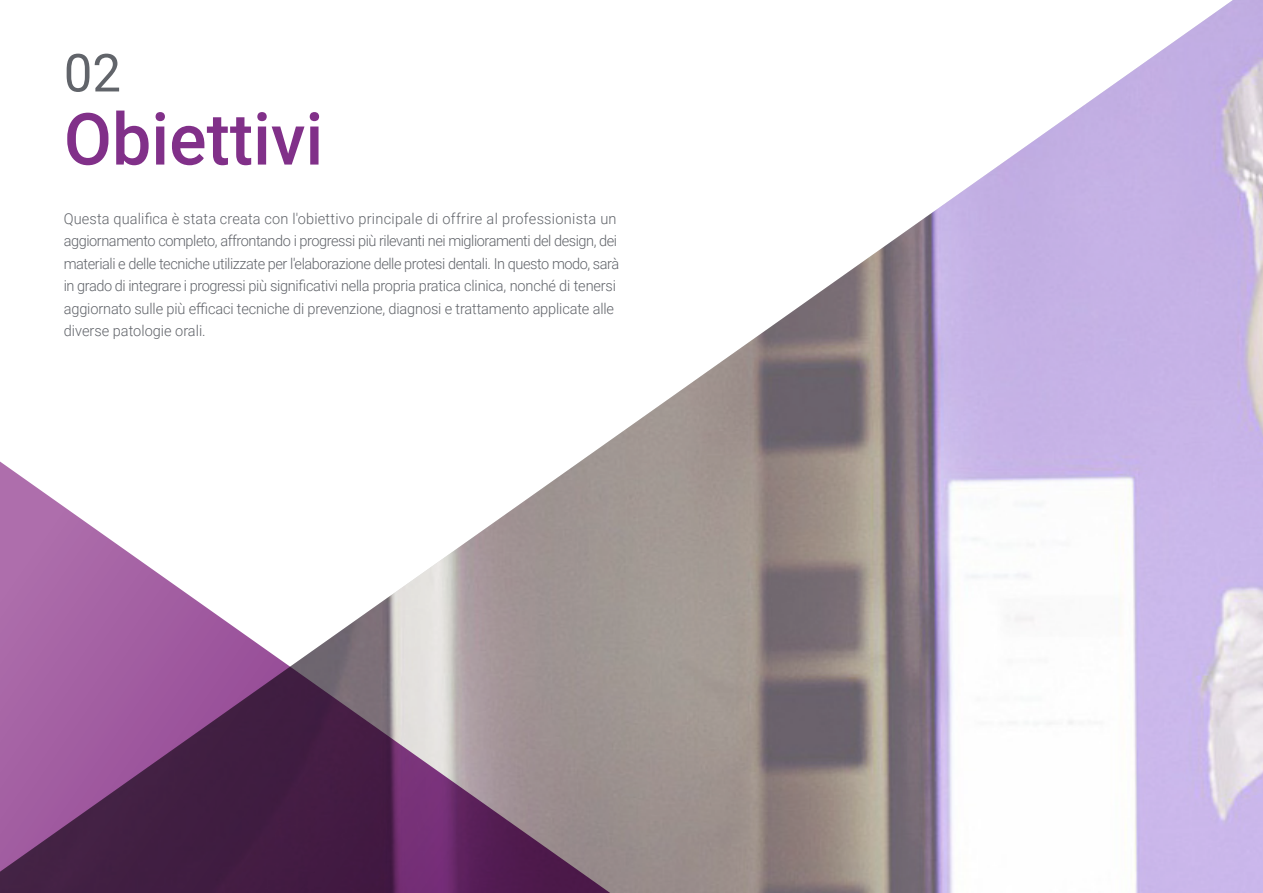
<style>
.page{position:relative;width:1263px;height:893px;background:#fff}
.page>*{position:absolute;margin:0;border:0;box-sizing:border-box;transform-origin:0 0}
.t1{font:500 72px "Roboto";color:#813089}
.t2{font:52.5px "Roboto";color:#61646a}
.t3{font:300 15px/22.5px "Roboto";letter-spacing:-.02em;color:#61646a}
</style>
<div class="page">
<img style="left:602px;top:0;width:661px;height:893px">
<svg style="left:0;top:446px;width:640px;height:447px"></svg>
<h2 class="t2" style="left:64px;top:36px;width:59px">02</h2>
<h1 class="t1" style="left:64px;top:89px;width:261px">Obiettivi</h1>
<p class="t3" style="left:64px;top:207px;width:557px">Questa qualifica è stata creata con l'obiettivo principale di offrire al professionista un aggiornamento completo, affrontando i progressi più rilevanti nei miglioramenti del design, dei materiali e delle tecniche utilizzate per l'elaborazione delle protesi dentali. In questo modo, sarà in grado di integrare i progressi più significativi nella propria pratica clinica, nonché di tenersi aggiornato sulle più efficaci tecniche di prevenzione, diagnosi e trattamento applicate alle diverse patologie orali.</p>
</div>
